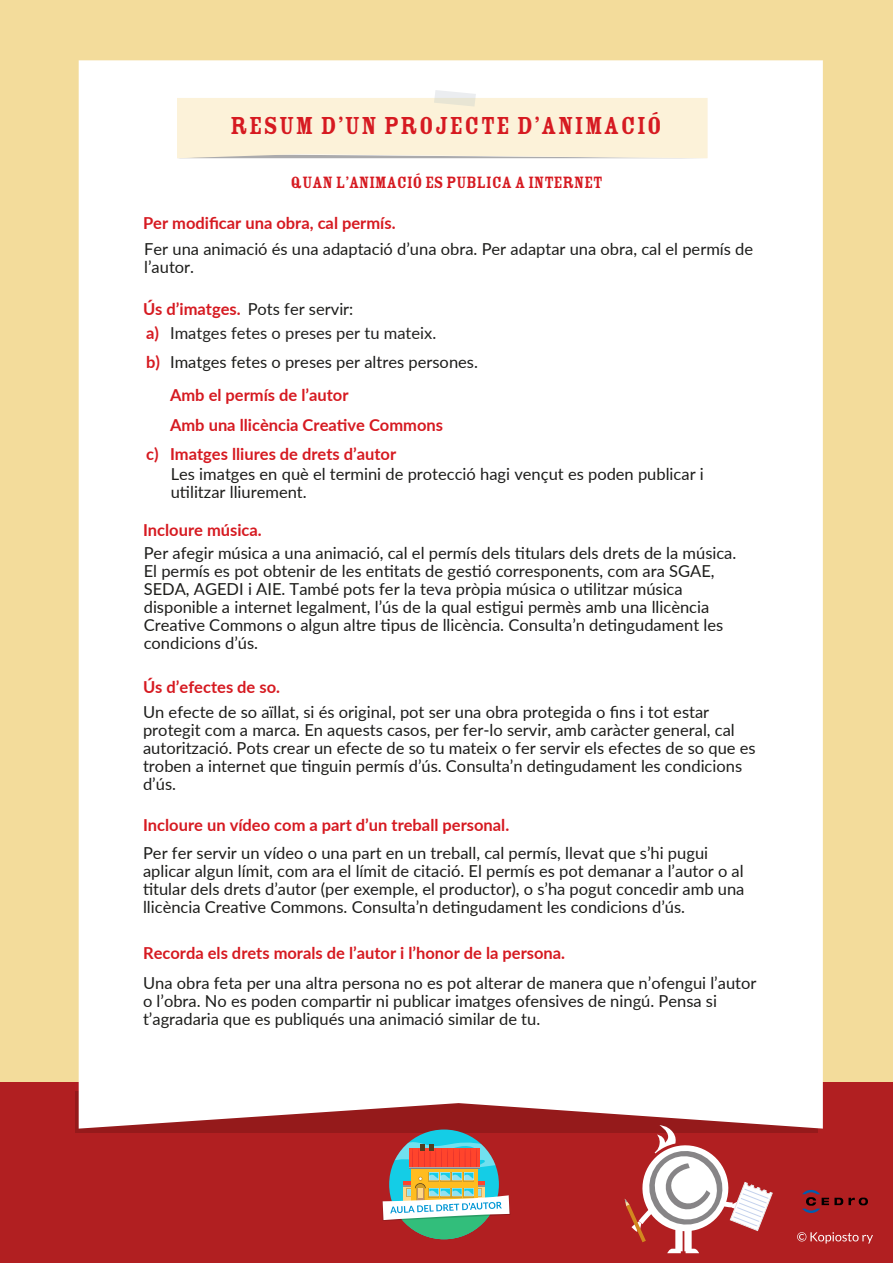
<style>
.page{position:relative;width:893px;height:1263px;background:#f3dc9b}
.page>*{position:absolute;margin:0;border:0;box-sizing:border-box;transform-origin:0 0}
.t1{font:27px "Rosewood Std Fill";letter-spacing:.03em;color:#d61a21}
.t2{font:18px "Rosewood Std Fill";letter-spacing:-.025em;color:#d61a21}
.t3{font:16.5px/18px "Lato";color:#1d1d1b}
.t4{font:700 16.5px/30.2px "Lato";color:#d61a21}
.t5{font:16.5px/24.6px "Lato";color:#222221}
.s1{font-weight:700;color:#d61a21}
.s2{color:#1d1d1b}
</style>
<div class="page">
<div style="left:0;top:1082px;width:893px;height:181px;background:#b11f21"></div>
<svg style="left:797px;top:1232px;width:76px;height:11px"></svg>
<div style="left:75px;top:1091px;width:742px;height:42px;background:#951a1b"></div>
<div style="left:79px;top:60px;width:744px;height:1068px;background:#fff"></div>
<svg style="left:177px;top:90px;width:531px;height:68px"></svg>
<div style="left:675px;top:1230px;width:8px;height:21px;background:#fff"></div>
<svg style="left:667px;top:1248px;width:32px;height:5px"></svg>
<div style="left:684px;top:1230px;width:8px;height:21px;background:#fff"></div>
<svg style="left:625px;top:1125px;width:148px;height:117px"></svg>
<svg style="left:802px;top:1190px;width:66px;height:23px"></svg>
<div style="left:389px;top:1129px;width:110px;height:110px;background:#14cde6;border-radius:50%"></div>
<svg style="left:403px;top:1221px;width:82px;height:18px"></svg>
<svg style="left:383px;top:1142px;width:127px;height:79px"></svg>
<h1 class="t1" style="left:230px;top:111px;width:434px">RESUM D’UN PROJECTE D’ANIMACIÓ</h1>
<p class="t2" style="left:291px;top:173px;width:314px">QUAN L’ANIMACIÓ ES PUBLICA A INTERNET</p>
<p class="t4" style="left:143px;top:207px;width:254px">Per modificar una obra, cal permís.</p>
<p class="t3" style="left:144px;top:239px;width:610px">Fer una animació és una adaptació d’una obra. Per adaptar una obra, cal el permís de l’autor.</p>
<p class="t5" style="left:143px;top:296px;width:295px"><span class="s1">Ús d’imatges.</span> <span class="s2">Pots fer servir:<br></span><span class="s1">a)</span> Imatges fetes o preses per tu mateix.</p>
<p class="t4" style="left:146px;top:346px;width:15px">b)</p>
<p class="t3" style="left:170px;top:352px;width:309px">Imatges fetes o preses per altres persones.</p>
<p class="t4" style="left:170px;top:379px;width:274px">Amb el permís de l’autor<br>Amb una llicència Creative Commons</p>
<p class="t4" style="left:170px;top:438px;width:228px">Imatges lliures de drets d’autor</p>
<p class="t4" style="left:146px;top:438px;width:14px">c)</p>
<p class="t3" style="left:171px;top:464px;width:535px">Les imatges en què el termini de protecció hagi vençut es poden publicar i utilitzar lliurement.</p>
<p class="t4" style="left:143px;top:514px;width:120px">Incloure música.</p>
<p class="t3" style="left:144px;top:544px;width:594px">Per afegir música a una animació, cal el permís dels titulars dels drets de la música.<br>El permís es pot obtenir de les entitats de gestió corresponents, com ara SGAE, SEDA, AGEDI i AIE. També pots fer la teva pròpia música o utilitzar música disponible a internet legalment, l’ús de la qual estigui permès amb una llicència Creative Commons o algun altre tipus de llicència. Consulta’n detingudament les condicions d’ús.</p>
<p class="t4" style="left:143px;top:671px;width:138px">Ús d’efectes de so.</p>
<p class="t3" style="left:143px;top:702px;width:614px">Un efecte de so aïllat, si és original, pot ser una obra protegida o fins i tot estar protegit com a marca. En aquests casos, per fer-lo servir, amb caràcter general, cal autorització. Pots crear un efecte de so tu mateix o fer servir els efectes de so que es troben a internet que tinguin permís d’ús. Consulta’n detingudament les condicions d’ús.</p>
<p class="t4" style="left:143px;top:809px;width:368px">Incloure un vídeo com a part d’un treball personal.</p>
<p class="t3" style="left:143px;top:843px;width:603px">Per fer servir un vídeo o una part en un treball, cal permís, llevat que s’hi pugui aplicar algun límit, com ara el límit de citació. El permís es pot demanar a l’autor o al titular dels drets d’autor (per exemple, el productor), o s’ha pogut concedir amb una llicència Creative Commons. Consulta’n detingudament les condicions d’ús.</p>
<p class="t4" style="left:143px;top:937px;width:424px">Recorda els drets morals de l’autor i l’honor de la persona.</p>
<p class="t3" style="left:143px;top:973px;width:615px">Una obra feta per una altra persona no es pot alterar de manera que n’ofengui l’autor o l’obra. No es poden compartir ni publicar imatges ofensives de ningú. Pensa si t’agradaria que es publiqués una animació similar de tu.</p>
</div>
